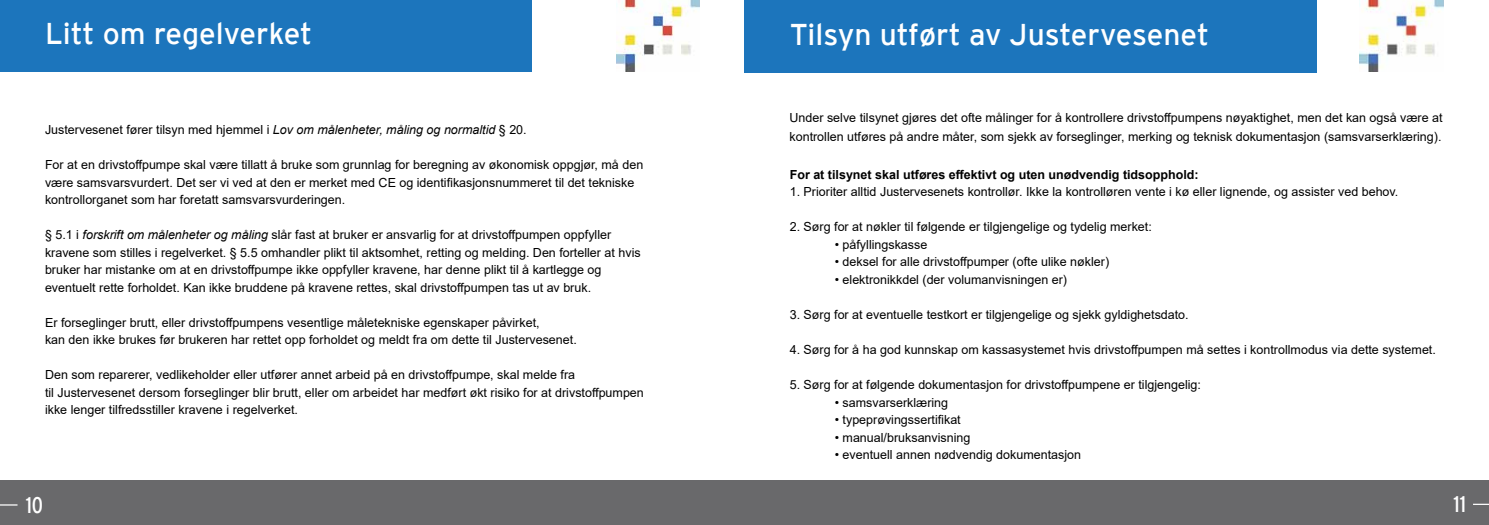
<style>
.page{position:relative;width:1489px;height:525px;background:#fff}
.page>*{position:absolute;margin:0;border:0;box-sizing:border-box;transform-origin:0 0}
.t1{font:30px "Interstate";color:#fff}
.t2{font:condensed 22.5px "Interstate";color:#fff}
.t3{font:12.5px/17.5px "Arial";color:#000}
.t4{font:700 12.5px "Arial";color:#000}
.s1{font-style:italic}
</style>
<div class="page">
<div style="left:0;top:0;width:531px;height:72px;background:#1c75bc"></div>
<img style="left:616px;top:0;width:83px;height:72px">
<div style="left:0;top:480px;width:1488px;height:44px;background:#69696b"></div>
<div style="left:744px;top:0;width:573px;height:72px;background:#1c75bc"></div>
<img style="left:1359px;top:0;width:84px;height:72px">
<svg style="left:1473px;top:503px;width:15px;height:1px"></svg>
<svg style="left:0;top:504px;width:18px;height:1px"></svg>
<h1 class="t1" style="left:45px;top:17px;width:269px">Litt om regelverket</h1>
<p class="t3" style="left:45px;top:121px;width:483px">Justervesenet fører tilsyn med hjemmel i <span class="s1">Lov om målenheter, måling og normaltid</span> § 20.</p>
<p class="t3" style="left:45px;top:156px;width:599px">For at en drivstoffpumpe skal være tillatt å bruke som grunnlag for beregning av økonomisk oppgjør, må den være samsvarsvurdert. Det ser vi ved at den er merket med CE og identifikasjonsnummeret til det tekniske kontrollorganet som har foretatt samsvarsvurderingen.</p>
<p class="t3" style="left:45px;top:226px;width:597px">§ 5.1 i <span class="s1">forskrift om målenheter og måling</span> slår fast at bruker er ansvarlig for at drivstoffpumpen oppfyller kravene som stilles i regelverket. § 5.5 omhandler plikt til aktsomhet, retting og melding. Den forteller at hvis bruker har mistanke om at en drivstoffpumpe ikke oppfyller kravene, har denne plikt til å kartlegge og eventuelt rette forholdet. Kan ikke bruddene på kravene rettes, skal drivstoffpumpen tas ut av bruk.</p>
<p class="t3" style="left:45px;top:313px;width:533px">Er forseglinger brutt, eller drivstoffpumpens vesentlige måletekniske egenskaper påvirket,<br>kan den ikke brukes før brukeren har rettet opp forholdet og meldt fra om dette til Justervesenet.</p>
<p class="t3" style="left:45px;top:366px;width:600px">Den som reparerer, vedlikeholder eller utfører annet arbeid på en drivstoffpumpe, skal melde fra<br>til Justervesenet dersom forseglinger blir brutt, eller om arbeidet har medført økt risiko for at drivstoffpumpen ikke lenger tilfredsstiller kravene i regelverket.</p>
<h1 class="t1" style="left:789px;top:18px;width:421px">Tilsyn utført av Justervesenet</h1>
<p class="t3" style="left:789px;top:108px;width:654px;line-height:18.8px">Under selve tilsynet gjøres det ofte målinger for å kontrollere drivstoffpumpens nøyaktighet, men det kan også være at kontrollen utføres på andre måter, som sjekk av forseglinger, merking og teknisk dokumentasjon (samsvarserklæring).</p>
<p class="t4" style="left:789px;top:165px;width:410px">For at tilsynet skal utføres effektivt og uten unødvendig tidsopphold:</p>
<p class="t3" style="left:789px;top:183px;width:610px">1. Prioriter alltid Justervesenets kontrollør. Ikke la kontrolløren vente i kø eller lignende, og assister ved behov.</p>
<p class="t3" style="left:789px;top:218px;width:363px">2. Sørg for at nøkler til følgende er tilgjengelige og tydelig merket:</p>
<p class="t3" style="left:834px;top:235px;width:94px">• påfyllingskasse</p>
<p class="t3" style="left:834px;top:253px;width:276px">• deksel for alle drivstoffpumper (ofte ulike nøkler)</p>
<p class="t3" style="left:834px;top:270px;width:234px">• elektronikkdel (der volumanvisningen er)</p>
<p class="t3" style="left:789px;top:305px;width:400px">3. Sørg for at eventuelle testkort er tilgjengelige og sjekk gyldighetsdato.</p>
<p class="t3" style="left:789px;top:340px;width:647px">4. Sørg for å ha god kunnskap om kassasystemet hvis drivstoffpumpen må settes i kontrollmodus via dette systemet.</p>
<p class="t3" style="left:789px;top:375px;width:413px">5. Sørg for at følgende dokumentasjon for drivstoffpumpene er tilgjengelig:</p>
<p class="t3" style="left:834px;top:393px;width:115px">• samsvarserklæring</p>
<p class="t3" style="left:834px;top:410px;width:127px">• typeprøvingssertifikat</p>
<p class="t3" style="left:834px;top:428px;width:137px">• manual/bruksanvisning</p>
<p class="t3" style="left:834px;top:445px;width:248px">• eventuell annen nødvendig dokumentasjon</p>
<h2 class="t2" style="left:26px;top:492px;width:19px">10</h2>
<h2 class="t2" style="left:1453px;top:491px;width:14px">11</h2>
</div>
